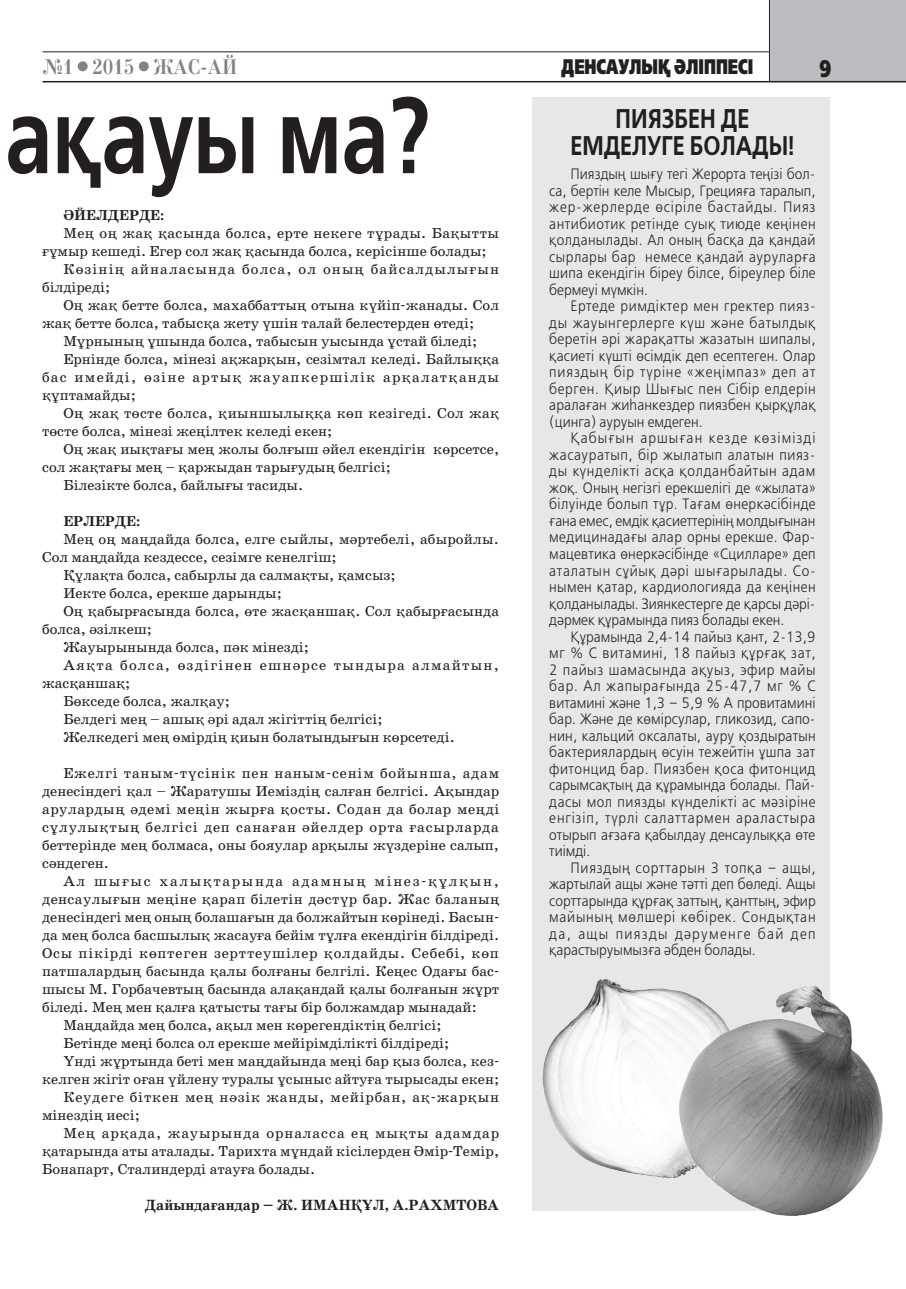
<style>
.page{position:relative;width:906px;height:1289px;background:#fff}
.page>*{position:absolute;margin:0;border:0;box-sizing:border-box;transform-origin:0 0}
.t1{font:700 108px "DS Free Set";color:#231f20;scale:.75 1}
.t2{font:700 27px/27px "DS Free Set";color:#231f20;text-align:center;scale:.82 1}
.t3{font:900 24px "DS Free Set";color:#231f20;scale:.7 1}
.t4{font:900 21px "DS Free Set";color:#231f20;scale:.7 1}
.t5{font:700 21px "DS New Standard";color:#808285;scale:.9 1}
.t6{font:15px/16.5px "DS Free Set";letter-spacing:.005em;color:#231f20;text-align:justify;scale:.9 1}
.t7{font:700 15px "DS School";color:#231f20}
.t8{font:14.55px/18px "DS School";color:#231f20;text-align:justify}
.t9{font:14.55px "DS School";letter-spacing:.025em;color:#231f20}
.t10{font:14.55px "DS School";letter-spacing:.085em;color:#231f20}
.t11{font:14.55px "DS School";letter-spacing:.03em;color:#231f20}
.t12{font:14.55px "DS School";letter-spacing:.055em;color:#231f20}
.t13{font:14.55px "DS School";letter-spacing:.05em;color:#231f20}
.t14{font:14.55px "DS School";letter-spacing:.075em;color:#231f20}
.t15{font:14.55px "DS School";letter-spacing:.065em;color:#231f20}
.t16{font:14.55px "DS School";letter-spacing:.11em;color:#231f20}
.t17{font:700 14.55px "DS School";color:#231f20}
</style>
<div class="page">
<div style="left:769px;top:0;width:137px;height:82px;background:#bcbdc0"></div>
<hr style="left:43px;top:81px;width:863px;height:1px;background:#231f20">
<hr style="left:43px;top:52px;width:726px;height:1px;background:#231f20">
<hr style="left:769px;top:0;width:1px;height:81px;background:#231f20">
<div style="left:78px;top:61px;width:10px;height:10px;background:#808285;border-radius:50%"></div>
<div style="left:139px;top:61px;width:10px;height:10px;background:#808285;border-radius:50%"></div>
<div style="left:531px;top:98px;width:298px;height:1112px;background:#e6e7e9"></div>
<img style="left:542px;top:978px;width:340px;height:237px">
<h3 class="t5" style="left:43px;top:55px;width:218px">№1 2015 ЖАС-АЙ</h3>
<h3 class="t4" style="left:561px;top:53px;width:276px">денсаулық әліппесі</h3>
<h3 class="t3" style="left:819px;top:54px;width:19px">9</h3>
<h1 class="t1" style="left:5px;top:72px;width:570px">ақауы ма?</h1>
<p class="t17" style="left:63px;top:207px;width:102px">Әйелдерде:</p>
<p class="t9" style="left:63px;top:225px;width:437px">Мең оң жақ қасында болса, ерте некеге тұрады. Бақытты</p>
<p class="t8" style="left:42px;top:242px;width:446px">ғұмыр кешеді. Егер сол жақ қасында болса, керісінше болады;</p>
<p class="t14" style="left:63px;top:261px;width:437px">Көзінің айналасында болса, ол оның байсалдылығын</p>
<p class="t8" style="left:42px;top:278px;width:70px">білдіреді;</p>
<p class="t8" style="left:63px;top:296px;width:437px">Оң жақ бетте болса, махаббаттың отына күйіп-жанады. Сол</p>
<p class="t8" style="left:42px;top:314px;width:433px">жақ бетте болса, табысқа жету үшін талай белестерден өтеді;</p>
<p class="t8" style="left:63px;top:332px;width:415px">Мұрнының ұшында болса, табысын уысында ұстай біледі;</p>
<p class="t8" style="left:63px;top:350px;width:437px">Ернінде болса, мінезі ақжарқын, сезімтал келеді. Байлыққа</p>
<p class="t10" style="left:42px;top:369px;width:458px">бас имейді, өзіне артық жауапкершілік арқалатқанды</p>
<p class="t8" style="left:42px;top:386px;width:95px">құптамайды;</p>
<p class="t9" style="left:63px;top:405px;width:437px">Оң жақ төсте болса, қиыншылыққа көп кезігеді. Сол жақ</p>
<p class="t8" style="left:42px;top:422px;width:292px">төсте болса, мінезі жеңілтек келеді екен;</p>
<p class="t8" style="left:63px;top:440px;width:437px">Оң жақ иықтағы мең жолы болғыш әйел екендігін көрсетсе,</p>
<p class="t8" style="left:42px;top:458px;width:350px">сол жақтағы мең – қаржыдан тарығудың белгісі;</p>
<p class="t8" style="left:63px;top:476px;width:241px">Білезікте болса, байлығы тасиды.</p>
<p class="t17" style="left:63px;top:513px;width:78px">Ерлерде:</p>
<p class="t8" style="left:63px;top:530px;width:437px">Мең оң маңдайда болса, елге сыйлы, мәртебелі, абыройлы.</p>
<p class="t8" style="left:42px;top:548px;width:296px">Сол маңдайда кездессе, сезімге кенелгіш;</p>
<p class="t8" style="left:63px;top:566px;width:334px">Құлақта болса, сабырлы да салмақты, қамсыз;</p>
<p class="t8" style="left:63px;top:584px;width:220px">Иекте болса, ерекше дарынды;</p>
<p class="t8" style="left:63px;top:602px;width:437px">Оң қабырғасында болса, өте жасқаншақ. Сол қабырғасында</p>
<p class="t8" style="left:42px;top:620px;width:112px">болса, әзілкеш;</p>
<p class="t8" style="left:63px;top:638px;width:247px">Жауырынында болса, пәк мінезді;</p>
<p class="t10" style="left:63px;top:657px;width:437px">Аяқта болса, өздігінен ешнәрсе тындыра алмайтын,</p>
<p class="t8" style="left:42px;top:674px;width:90px">жасқаншақ;</p>
<p class="t8" style="left:63px;top:692px;width:168px">Бөкседе болса, жалқау;</p>
<p class="t8" style="left:63px;top:710px;width:321px">Белдегі мең – ашық әрі адал жігіттің белгісі;</p>
<p class="t8" style="left:63px;top:728px;width:393px">Желкедегі мең өмірдің қиын болатындығын көрсетеді.</p>
<p class="t8" style="left:42px;top:764px;width:459px;text-indent:21px">Ежелгі таным-түсінік пен наным-сенім бойынша, адам денесіндегі қал – Жаратушы Иеміздің салған белгісі. Ақындар арулардың әдемі меңін жырға қосты. Содан да болар меңді сұлулықтың белгісі деп санаған әйелдер орта ғасырларда беттерінде мең болмаса, оны бояулар арқылы жүздеріне салып, сәндеген.</p>
<p class="t16" style="left:63px;top:873px;width:437px">Ал шығыс халықтарында адамның мінез-құлқын,</p>
<p class="t11" style="left:42px;top:891px;width:459px">денсаулығын меңіне қарап білетін дәстүр бар. Жас баланың</p>
<p class="t8" style="left:42px;top:908px;width:458px">денесіндегі мең оның болашағын да болжайтын көрінеді. Басын-</p>
<p class="t8" style="left:42px;top:926px;width:458px">да мең болса басшылық жасауға бейім тұлға екендігін білдіреді.</p>
<p class="t12" style="left:42px;top:945px;width:458px">Осы пікірді көптеген зерттеушілер қолдайды. Себебі, көп</p>
<p class="t8" style="left:42px;top:962px;width:459px">патшалардың басында қалы болғаны белгілі. Кеңес Одағы бас-</p>
<p class="t8" style="left:42px;top:980px;width:458px">шысы М. Горбачевтың басында алақандай қалы болғанын жұрт</p>
<p class="t8" style="left:42px;top:998px;width:436px">біледі. Мең мен қалға қатысты тағы бір болжамдар мынадай:</p>
<p class="t8" style="left:63px;top:1016px;width:380px">Маңдайда мең болса, ақыл мен көрегендіктің белгісі;</p>
<p class="t8" style="left:63px;top:1034px;width:387px">Бетінде меңі болса ол ерекше мейірімділікті білдіреді;</p>
<p class="t8" style="left:63px;top:1052px;width:437px">Үнді жұртында беті мен маңдайында меңі бар қыз болса, кез-</p>
<p class="t8" style="left:42px;top:1070px;width:458px">келген жігіт оған үйлену туралы ұсыныс айтуға тырысады екен;</p>
<p class="t13" style="left:63px;top:1089px;width:437px">Кеудеге біткен мең нәзік жанды, мейірбан, ақ-жарқын</p>
<p class="t8" style="left:42px;top:1106px;width:99px">мінездің иесі;</p>
<p class="t15" style="left:63px;top:1125px;width:437px">Мең арқада, жауырында орналасса ең мықты адамдар</p>
<p class="t8" style="left:42px;top:1142px;width:458px">қатарында аты аталады. Тарихта мұндай кісілерден Әмір-Темір,</p>
<p class="t8" style="left:42px;top:1160px;width:274px">Бонапарт, Сталиндерді атауға болады.</p>
<p class="t7" style="left:145px;top:1197px;width:356px">Дайындағандар – Ж. Иманқұл, А.Рахмтова</p>
<h2 class="t2" style="left:570px;top:106px;width:275px">Пиязбен де емделуге болады!</h2>
<p class="t6" style="left:549px;top:166px;width:298px;text-indent:21px">Пияздың шығу тегі Жерорта теңізі бол&shy;са, бертін келе Мысыр, Грецияға таралып, жер-жерлерде өсіріле бастайды. Пияз антибиотик ретінде суық тиюде кеңінен қолданылады. Ал оның басқа да қандай сырлары бар немесе қандай ауруларға шипа екендігін біреу білсе, біреулер біле бермеуі мүмкін.</p>
<p class="t6" style="left:549px;top:298px;width:298px;text-indent:21px">Ертеде римдіктер мен гректер пияз&shy;ды жауынгерлерге күш және батылдық беретін әрі жарақатты жазатын шипалы, қасиеті күшті өсімдік деп есептеген. Олар пияздың бір түріне «жеңімпаз» деп ат берген. Қиыр Шығыс пен Сібір елдерін аралаған жиһанкездер пиязбен қырқұлақ (цинга) ауруын емдеген.</p>
<p class="t6" style="left:549px;top:430px;width:298px;text-indent:21px">Қабығын аршыған кезде көзімізді жасауратып, бір жылатып алатын пияз&shy;ды күнделікті асқа қолданбайтын адам жоқ. Оның негізгі ерекшелігі де «жылата» білуінде болып тұр. Тағам өнеркәсібінде ғана емес, емдік қасиеттерінің молдығынан медицинадағы алар орны ерекше. Фар&shy;мацевтика өнеркәсібінде «Сцилларе» деп аталатын сұйық дәрі шығарылады. Со&shy;нымен қатар, кардиологияда да кеңінен қолданылады. Зиянкестерге де қарсы дәрі&shy;дәрмек құрамында пияз болады екен.</p>
<p class="t6" style="left:549px;top:628px;width:298px;text-indent:21px">Құрамында 2,4-14 пайыз қант, 2-13,9 мг % С витамині, 18 пайыз құрғақ зат, 2 пайыз шамасында ақуыз, эфир майы бар. Ал жапырағында 25-47,7 мг % С витамині және 1,3 – 5,9 % А провитамині бар. Және де көмірсулар, гликозид, сапо&shy;нин, кальций оксалаты, ауру қоздыратын бактериялардың өсуін тежейтін ұшпа зат фитонцид бар. Пиязбен қоса фитонцид сарымсақтың да құрамында болады. Пай&shy;дасы мол пиязды күнделікті ас мәзіріне енгізіп, түрлі салаттармен араластыра отырып ағзаға қабылдау денсаулыққа өте тиімді.</p>
<p class="t6" style="left:549px;top:859px;width:297px;text-indent:21px">Пияздың сорттарын 3 топқа – ащы, жартылай ащы және тәтті деп бөледі. Ащы сорттарында құрғақ заттың, қанттың, эфир майының мөлшері көбірек. Сондықтан да, ащы пиязды дәруменге бай деп қарастыруымызға әбден болады.</p>
</div>
